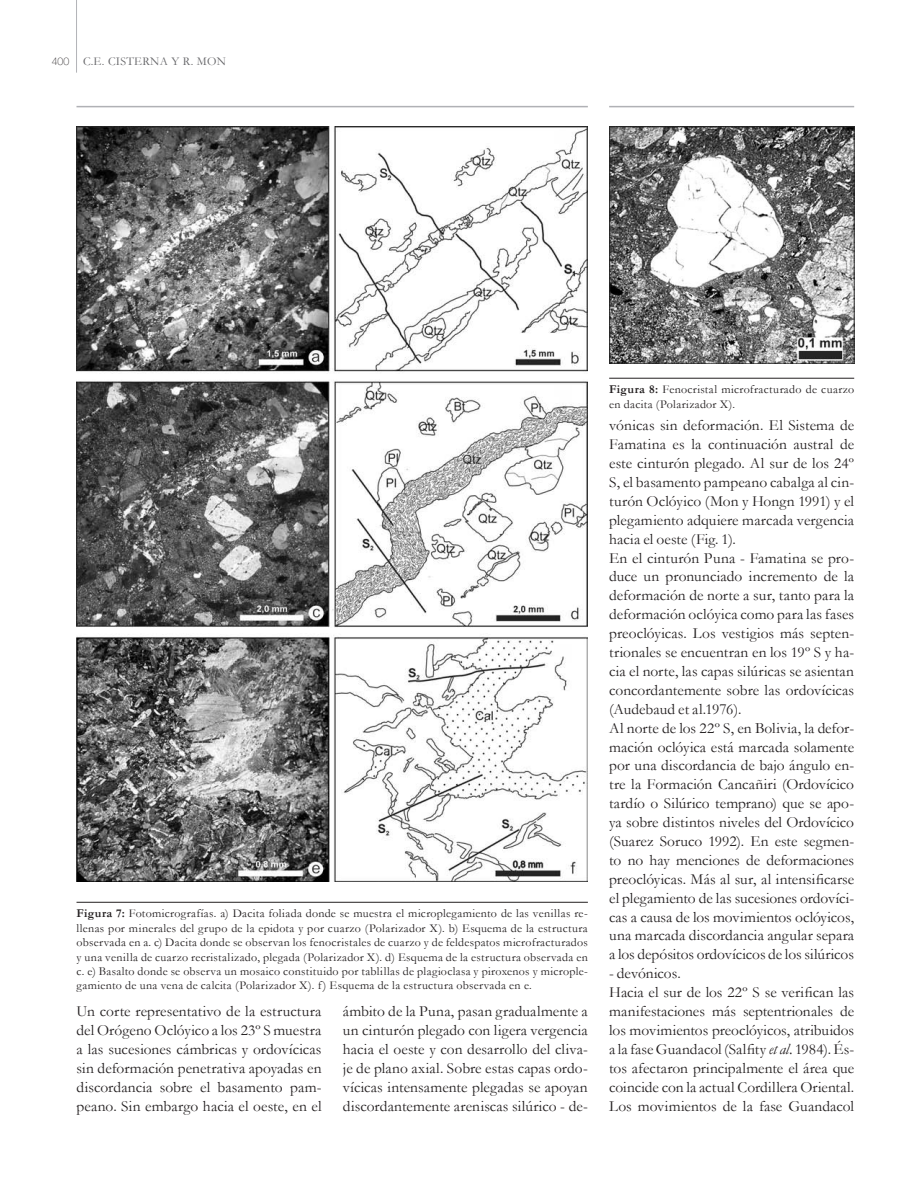
<style>
.page{position:relative;width:918px;height:1188px;background:#fff}
.page>*{position:absolute;margin:0;border:0;box-sizing:border-box;transform-origin:0 0}
.Texto_general{font:15.45px/18.9px "Garamond";letter-spacing:.005em;color:#231f20;text-align:justify}
.Epígrafes{font:12px/14.4px "Garamond";letter-spacing:.025em;color:#231f20;text-align:justify}
.t1{font:12px "Garamond";letter-spacing:.025em;color:#636366}
.s1{font-family:"Helvetica Neue";font-weight:100;font-size:10.5px;color:#231f20}
.s2{font-weight:700}
.s3{font-style:italic}
</style>
<div class="page">
<hr style="left:76px;top:0;width:1px;height:73px;background:#b2b3b7">
<img style="left:77px;top:126px;width:511px;height:755px">
<hr style="left:76px;top:106px;width:512px;height:1px;background:#b0b1b5">
<hr style="left:609px;top:106px;width:245px;height:1px;background:#b0b1b5">
<hr style="left:77px;top:902px;width:511px;height:1px;background:#231f20">
<hr style="left:609px;top:378px;width:245px;height:1px;background:#231f20">
<img style="left:609px;top:126px;width:245px;height:237px">
<p class="t1" style="left:52px;top:53px;width:176px"><span class="s1">400</span> C.E. CISTERNA Y R. MON</p>
<p class="Epígrafes" style="left:77px;top:906px;width:513px"><span class="s2">Figura 7:</span> Fotomicrografías. a) Dacita foliada donde se muestra el microplegamiento de las venillas re&shy;llenas por minerales del grupo de la epidota y por cuarzo (Polarizador X). b) Esquema de la estructura observada en a. c) Dacita donde se observan los fenocristales de cuarzo y de feldespatos microfracturados y una venilla de cuarzo recristalizado, plegada (Polarizador X). d) Esquema de la estructura observada en c. e) Basalto donde se observa un mosaico constituido por tablillas de plagioclasa y piroxenos y microple&shy;gamiento de una vena de calcita (Polarizador X). f) Esquema de la estructura observada en e.</p>
<p class="Texto_general" style="left:77px;top:1002px;width:247px">Un corte representativo de la estructura del Orógeno Oclóyico a los 23º S muestra a las sucesiones cámbricas y ordovícicas sin deformación penetrativa apoyadas en discordancia sobre el basamento pam&shy;peano. Sin embargo hacia el oeste, en el</p>
<p class="Texto_general" style="left:343px;top:1001px;width:247px">ámbito de la Puna, pasan gradualmente a un cinturón plegado con ligera vergencia hacia el oeste y con desarrollo del cliva&shy;je de plano axial. Sobre estas capas ordo&shy;vícicas intensamente plegadas se apoyan discordantemente areniscas silúrico - de-</p>
<p class="Epígrafes" style="left:609px;top:382px;width:247px"><span class="s2">Figura 8:</span> Fenocristal microfracturado de cuarzo en dacita (Polarizador X).</p>
<p class="Texto_general" style="left:609px;top:416px;width:247px">vónicas sin deformación. El Sistema de Famatina es la continuación austral de este cinturón plegado. Al sur de los 24º S, el basamento pampeano cabalga al cin&shy;turón Oclóyico (Mon y Hongn 1991) y el plegamiento adquiere marcada vergencia hacia el oeste (Fig. 1).</p>
<p class="Texto_general" style="left:609px;top:548px;width:247px">En el cinturón Puna - Famatina se pro&shy;duce un pronunciado incremento de la deformación de norte a sur, tanto para la deformación oclóyica como para las fases preoclóyicas. Los vestigios más septen&shy;trionales se encuentran en los 19º S y ha&shy;cia el norte, las capas silúricas se asientan concordantemente sobre las ordovícicas (Audebaud et al.1976).</p>
<p class="Texto_general" style="left:609px;top:718px;width:247px">Al norte de los 22º S, en Bolivia, la defor&shy;mación oclóyica está marcada solamente por una discordancia de bajo ángulo en&shy;tre la Formación Cancañiri (Ordovícico tardío o Silúrico temprano) que se apo&shy;ya sobre distintos niveles del Ordovícico (Suarez Soruco 1992). En este segmen&shy;to no hay menciones de deformaciones preoclóyicas. Más al sur, al intensificarse el plegamiento de las sucesiones ordovíci&shy;cas a causa de los movimientos oclóyicos, una marcada discordancia angular separa a los depósitos ordovícicos de los silúricos</p>
<p class="Texto_general" style="left:609px;top:964px;width:73px">- devónicos.</p>
<p class="Texto_general" style="left:609px;top:982px;width:247px">Hacia el sur de los 22º S se verifican las manifestaciones más septentrionales de los movimientos preoclóyicos, atribuidos a la fase Guandacol (Salfity <span class="s3">et al.</span> 1984). És&shy;tos afectaron principalmente el área que coincide con la actual Cordillera Oriental.<br>Los movimientos de la fase Guandacol</p>
</div>
